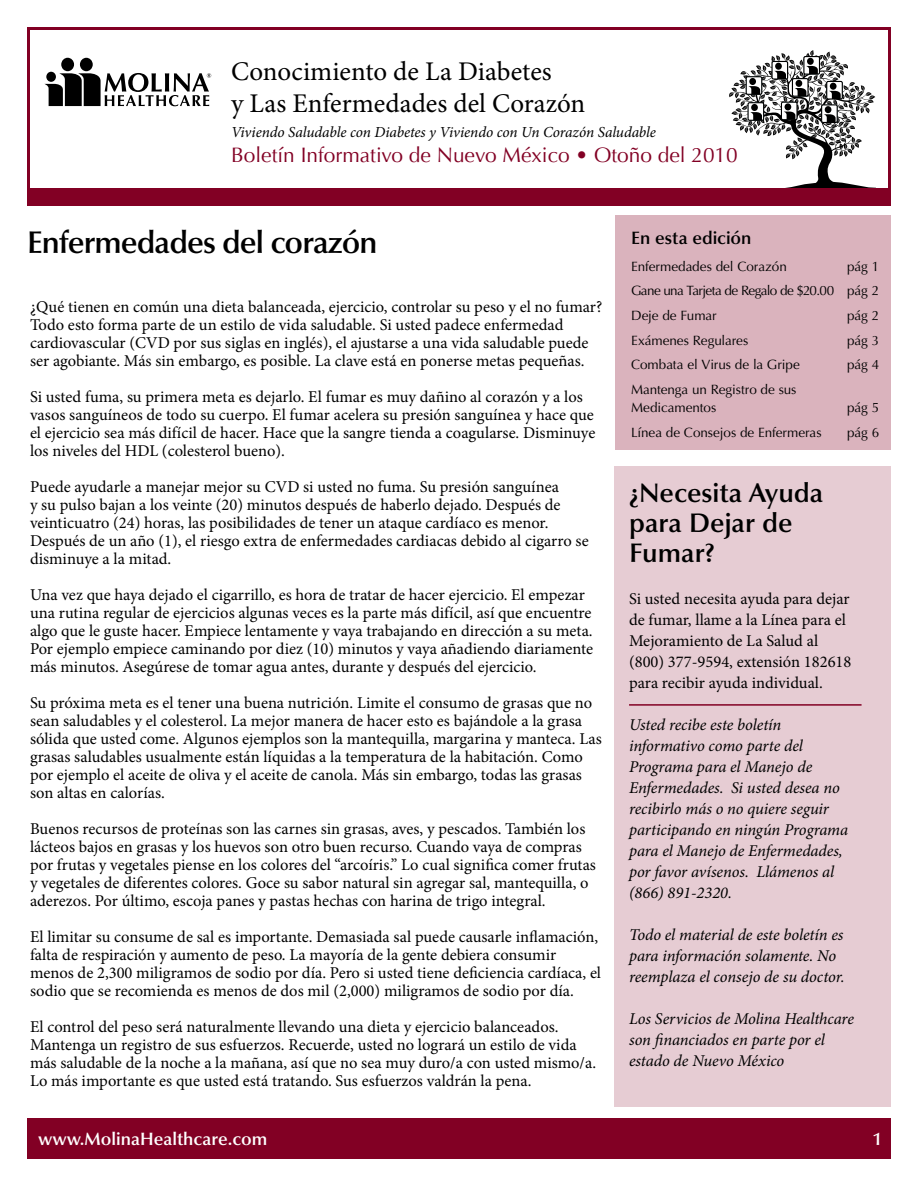
<style>
.page{position:relative;width:918px;height:1188px;background:#fff}
.page>*{position:absolute;margin:0;border:0;box-sizing:border-box;transform-origin:0 0}
.t1{font:600 31.5px "Optima LT Std";letter-spacing:-.03em;color:#000}
.t2{font:27px/31.5px "Minion Pro";color:#000}
.t3{font:600 27px/30px "Optima LT Std";color:#000}
.t4{font:20.85px "Optima";color:#820024}
.t5{font:600 18px "Optima LT Std";color:#fff}
.t6{font:600 18px "Optima LT Std";color:#000}
.t7{font:16.5px/18px "Minion Pro";color:#000}
.t8{font:italic 16.5px/21px "Minion Pro";letter-spacing:-.005em;color:#000}
.t9{font:italic 15.3px "Minion Pro";letter-spacing:-.005em;color:#000}
.t10{font:13.5px/24.8px "Optima LT Std";letter-spacing:-.005em;color:#000;text-align:justify}
</style>
<div class="page">
<div style="left:27px;top:27px;width:864px;height:175px;border:3px solid #820024"></div>
<div style="left:80px;top:58px;width:13px;height:13px;background:#000;border-radius:50%"></div>
<div style="left:61px;top:58px;width:13px;height:13px;background:#000;border-radius:50%"></div>
<svg style="left:44px;top:73px;width:167px;height:33px"></svg>
<div style="left:46px;top:72px;width:10px;height:10px;background:#000;border-radius:50%"></div>
<svg style="left:729px;top:50px;width:147px;height:138px"></svg>
<div style="left:825px;top:106px;width:6px;height:7px;background:#000;border-radius:50%"></div>
<div style="left:27px;top:1119px;width:864px;height:40px;background:#820024"></div>
<div style="left:614px;top:467px;width:277px;height:640px;background:#e6ccd3"></div>
<div style="left:27px;top:188px;width:864px;height:18px;background:#820024"></div>
<div style="left:615px;top:215px;width:276px;height:234px;background:#dab3bd"></div>
<hr style="left:629px;top:704px;width:233px;height:2px;background:#820024">
<h2 class="t2" style="left:231px;top:56px;width:356px">Conocimiento de La Diabetes<br>y Las Enfermedades del Corazón</h2>
<p class="t9" style="left:231px;top:122px;width:426px">Viviendo Saludable con Diabetes y Viviendo con Un Corazón Saludable</p>
<p class="t4" style="left:231px;top:143px;width:508px">Boletín Informativo de Nuevo México • Otoño del 2010</p>
<h1 class="t1" style="left:27px;top:224px;width:352px">Enfermedades del corazón</h1>
<p class="t7" style="left:30px;top:298px;width:574px">¿Qué tienen en común una dieta balanceada, ejercicio, controlar su peso y el no fumar?<br>Todo esto forma parte de un estilo de vida saludable. Si usted padece enfermedad cardiovascular (CVD por sus siglas en inglés), el ajustarse a una vida saludable puede ser agobiante. Más sin embargo, es posible. La clave está en ponerse metas pequeñas.</p>
<p class="t7" style="left:30px;top:388px;width:567px">Si usted fuma, su primera meta es dejarlo. El fumar es muy dañino al corazón y a los vasos sanguíneos de todo su cuerpo. El fumar acelera su presión sanguínea y hace que el ejercicio sea más difícil de hacer. Hace que la sangre tienda a coagularse. Disminuye los niveles del HDL (colesterol bueno).</p>
<p class="t7" style="left:30px;top:478px;width:560px">Puede ayudarle a manejar mejor su CVD si usted no fuma. Su presión sanguínea<br>y su pulso bajan a los veinte (20) minutos después de haberlo dejado. Después de veinticuatro (24) horas, las posibilidades de tener un ataque cardíaco es menor.<br>Después de un año (1), el riesgo extra de enfermedades cardiacas debido al cigarro se disminuye a la mitad.</p>
<p class="t7" style="left:30px;top:586px;width:565px">Una vez que haya dejado el cigarrillo, es hora de tratar de hacer ejercicio. El empezar una rutina regular de ejercicios algunas veces es la parte más difícil, así que encuentre algo que le guste hacer. Empiece lentamente y vaya trabajando en dirección a su meta.<br>Por ejemplo empiece caminando por diez (10) minutos y vaya añadiendo diariamente más minutos. Asegúrese de tomar agua antes, durante y después del ejercicio.</p>
<p class="t7" style="left:30px;top:694px;width:573px">Su próxima meta es el tener una buena nutrición. Limite el consumo de grasas que no sean saludables y el colesterol. La mejor manera de hacer esto es bajándole a la grasa sólida que usted come. Algunos ejemplos son la mantequilla, margarina y manteca. Las grasas saludables usualmente están líquidas a la temperatura de la habitación. Como por ejemplo el aceite de oliva y el aceite de canola. Más sin embargo, todas las grasas son altas en calorías.</p>
<p class="t7" style="left:30px;top:820px;width:567px">Buenos recursos de proteínas son las carnes sin grasas, aves, y pescados. También los lácteos bajos en grasas y los huevos son otro buen recurso. Cuando vaya de compras por frutas y vegetales piense en los colores del “arcoíris.” Lo cual significa comer frutas y vegetales de diferentes colores. Goce su sabor natural sin agregar sal, mantequilla, o aderezos. Por último, escoja panes y pastas hechas con harina de trigo integral.</p>
<p class="t7" style="left:30px;top:928px;width:573px">El limitar su consume de sal es importante. Demasiada sal puede causarle inflamación, falta de respiración y aumento de peso. La mayoría de la gente debiera consumir menos de 2,300 miligramos de sodio por día. Pero si usted tiene deficiencia cardíaca, el sodio que se recomienda es menos de dos mil (2,000) miligramos de sodio por día.</p>
<p class="t7" style="left:30px;top:1018px;width:568px">El control del peso será naturalmente llevando una dieta y ejercicio balanceados.<br>Mantenga un registro de sus esfuerzos. Recuerde, usted no logrará un estilo de vida más saludable de la noche a la mañana, así que no sea muy duro/a con usted mismo/a.<br>Lo más importante es que usted está tratando. Sus esfuerzos valdrán la pena.</p>
<p class="t6" style="left:631px;top:227px;width:122px">En esta edición</p>
<p class="t10" style="left:631px;top:254px;width:157px">Enfermedades del Corazón</p>
<p class="t10" style="left:631px;top:254px;width:250px;text-indent:216px">pág 1<br>Gane una Tarjeta de Regalo de $20.00 pág 2<br>Deje de Fumar</p>
<p class="t10" style="left:847px;top:303px;width:34px">pág 2</p>
<p class="t10" style="left:631px;top:328px;width:119px">Exámenes Regulares</p>
<p class="t10" style="left:847px;top:328px;width:34px">pág 3</p>
<p class="t10" style="left:631px;top:353px;width:170px">Combata el Virus de la Gripe</p>
<p class="t10" style="left:847px;top:353px;width:34px">pág 4</p>
<p class="t10" style="left:631px;top:381px;width:167px;line-height:18px">Mantenga un Registro de sus<br>Medicamentos</p>
<p class="t10" style="left:847px;top:395px;width:34px">pág 5</p>
<p class="t10" style="left:631px;top:420px;width:192px">Línea de Consejos de Enfermeras</p>
<p class="t10" style="left:847px;top:420px;width:34px">pág 6</p>
<h2 class="t3" style="left:629px;top:478px;width:196px">¿Necesita Ayuda para Dejar de<br>Fumar?</h2>
<p class="t7" style="left:629px;top:588px;width:224px;line-height:21px">Si usted necesita ayuda para dejar de fumar, llame a la Línea para el<br>Mejoramiento de La Salud al (800) 377-9594, extensión 182618 para recibir ayuda individual.</p>
<p class="t8" style="left:629px;top:714px;width:221px">Usted recibe este boletín informativo como parte del<br>Programa para el Manejo de<br>Enfermedades. Si usted desea no recibirlo más o no quiere seguir participando en ningún Programa para el Manejo de Enfermedades, por favor avísenos. Llámenos al (866) 891-2320.</p>
<p class="t8" style="left:629px;top:924px;width:217px">Todo el material de este boletín es para información solamente. No reemplaza el consejo de su doctor.</p>
<p class="t8" style="left:629px;top:1008px;width:226px">Los Servicios de Molina Healthcare son financiados en parte por el estado de Nuevo México</p>
<p class="t5" style="left:38px;top:1129px;width:231px">www.MolinaHealthcare.com</p>
<p class="t5" style="left:873px;top:1129px;width:11px">1</p>
</div>
